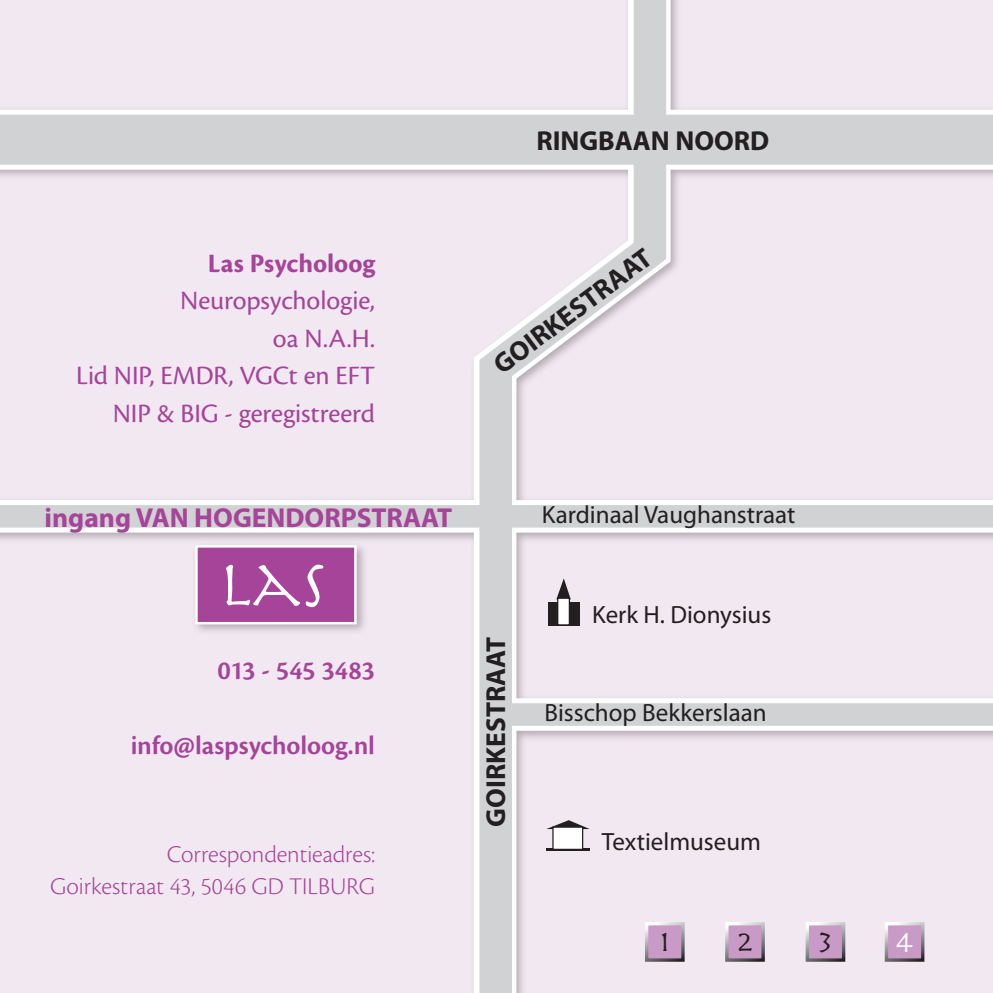
<style>
.page{position:relative;width:993px;height:993px;background:#fff}
.page>*{position:absolute;margin:0;border:0;box-sizing:border-box;transform-origin:0 0}
.t1{font:65px "Herculanum";color:#fff}
.t2{font:30.25px "Herculanum";color:#231f20}
.t3{font:30.25px "Herculanum";color:#fff}
.t4{font:27.5px "Cronos Pro";letter-spacing:-.005em;color:#a54499}
.t5{font:700 27.5px "Myriad Pro";color:#231f20}
.t6{font:600 27.5px "Cronos Pro";letter-spacing:-.005em;color:#a54499}
.t7{font:700 27.5px "Myriad Pro";color:#a54499}
.t8{font:700 27.5px "Cronos Pro";color:#a54499}
.t9{font:25px "Myriad Pro";color:#231f20}
.t10{font:300 25px "Cronos Pro";color:#a54499}
</style>
<div class="page">
<div style="left:0;top:0;width:992px;height:992px;background:#f2e8f2"></div>
<svg style="left:0;top:500px;width:992px;height:32px"></svg>
<svg style="left:0;top:110px;width:992px;height:60px"></svg>
<svg style="left:682px;top:698px;width:310px;height:32px"></svg>
<svg style="left:463px;top:0;width:219px;height:992px;background:#eae3ea"></svg>
<div style="left:0;top:505px;width:992px;height:22px;background:#d1d2d4"></div>
<div style="left:0;top:115px;width:992px;height:50px;background:#d1d2d4"></div>
<div style="left:497px;top:703px;width:495px;height:22px;background:#d1d2d4"></div>
<img style="left:188px;top:538px;width:183px;height:100px">
<div style="left:196px;top:546px;width:159px;height:77px;background:#a54499"></div>
<div style="left:195px;top:545px;width:161px;height:79px;border:2px solid #fff"></div>
<div style="left:886px;top:923px;width:36px;height:36px;background:#c99ac6"></div>
<div style="left:884px;top:921px;width:40px;height:40px;border:3px solid #fff"></div>
<div style="left:807px;top:923px;width:36px;height:36px;background:#c99ac6"></div>
<div style="left:805px;top:921px;width:40px;height:40px;border:3px solid #fff"></div>
<div style="left:726px;top:923px;width:36px;height:36px;background:#c99ac6"></div>
<div style="left:725px;top:921px;width:39px;height:40px;border:3px solid #fff"></div>
<div style="left:646px;top:923px;width:36px;height:36px;background:#c99ac6"></div>
<div style="left:644px;top:921px;width:40px;height:40px;border:3px solid #fff"></div>
<p class="t8" style="left:208px;top:247px;width:169px">Las Psycholoog</p>
<p class="t4" style="left:180px;top:285px;width:196px">Neuropsychologie,</p>
<p class="t4" style="left:273px;top:322px;width:103px">oa N.A.H.</p>
<p class="t4" style="left:76px;top:360px;width:300px">Lid NIP, EMDR, VGCt en EFT</p>
<p class="t4" style="left:113px;top:397px;width:264px">NIP &amp; BIG - geregistreerd</p>
<p class="t5" style="left:536px;top:123px;width:234px">RINGBAAN NOORD</p>
<p class="t5" style="left:486px;top:353px;width:191px;rotate:-37deg">GOIRKESTRAAT</p>
<p class="t7" style="left:45px;top:499px;width:409px">ingang VAN HOGENDORPSTRAAT</p>
<p class="t9" style="left:541px;top:499px;width:255px">Kardinaal Vaughanstraat</p>
<p class="t1" style="left:218px;top:543px;width:109px">las</p>
<p class="t6" style="left:217px;top:654px;width:159px">013 - 545 3483</p>
<p class="t6" style="left:131px;top:729px;width:246px">info@laspsycholoog.nl</p>
<p class="t10" style="left:167px;top:839px;width:210px">Correspondentieadres:</p>
<p class="t10" style="left:50px;top:871px;width:326px">Goirkestraat 43, 5046 GD TILBURG</p>
<p class="t5" style="left:478px;top:826px;width:191px;rotate:-90deg">GOIRKESTRAAT</p>
<p class="t9" style="left:592px;top:599px;width:180px">Kerk H. Dionysius</p>
<p class="t9" style="left:544px;top:697px;width:224px">Bisschop Bekkerslaan</p>
<p class="t9" style="left:601px;top:825px;width:161px">Textielmuseum</p>
<p class="t2" style="left:659px;top:922px;width:12px">1</p>
<p class="t2" style="left:736px;top:922px;width:17px">2</p>
<p class="t2" style="left:818px;top:922px;width:16px">3</p>
<p class="t3" style="left:895px;top:922px;width:20px">4</p>
</div>
